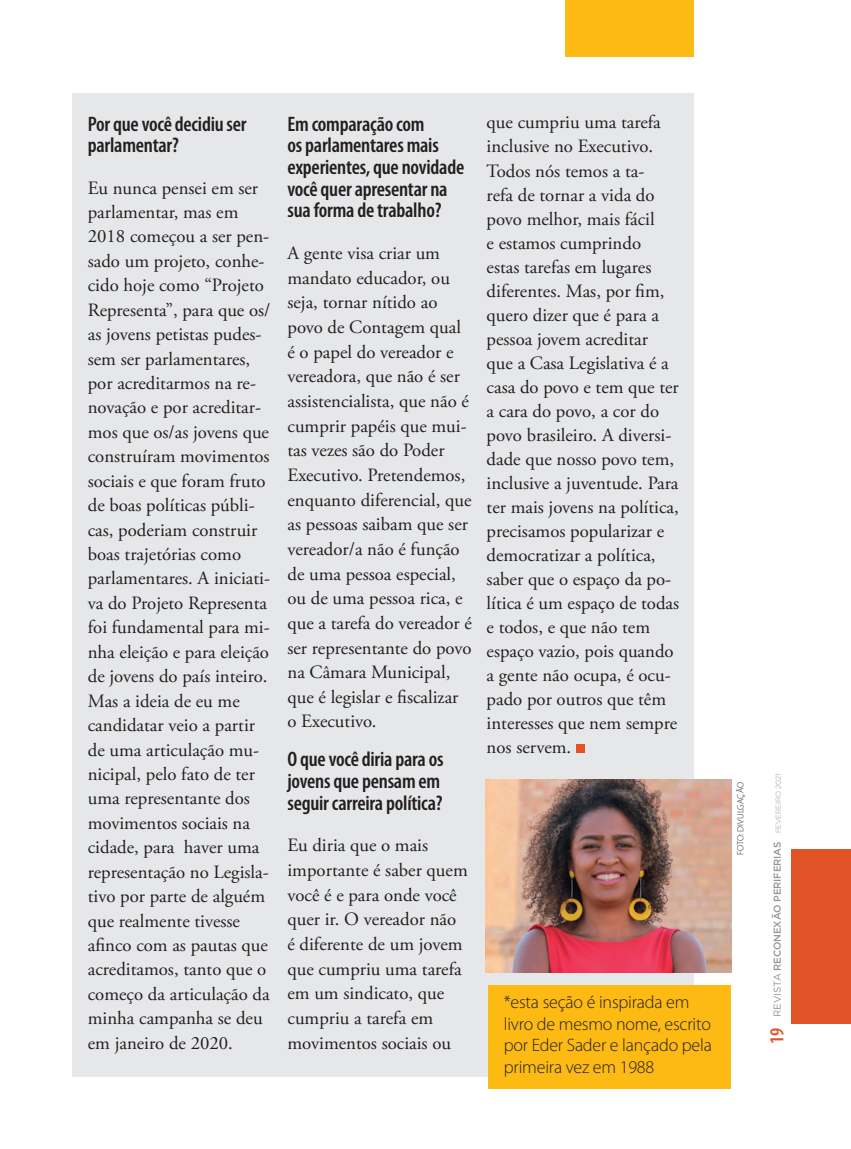
<style>
.page{position:relative;width:851px;height:1149px;background:#fff}
.page>*{position:absolute;margin:0;border:0;box-sizing:border-box;transform-origin:0 0}
.t1{font:600 condensed 21px/21.6px "Myriad Pro";letter-spacing:-.01em;color:#231f20}
.t2{font:18.75px/24.5px "Adobe Garamond Pro";color:#231f20}
.t3{font:300 18px/21.6px "Myriad Pro";letter-spacing:-.01em;color:#231f20}
.t4{font:500 9.9px "Gotham";letter-spacing:-.01em;color:#939598}
.t5{font:300 9px "Myriad Pro";letter-spacing:.01em;color:#231f20}
.s1{font-family:"Myriad Pro";font-weight:600;font-stretch:condensed;font-size:19.95px;color:#e15326}
.s2{font-weight:400}
.s3{font-weight:300;font-size:7.05px}
</style>
<div class="page">
<div style="left:72px;top:94px;width:621px;height:982px;background:#e6e7e9"></div>
<div style="left:564px;top:1px;width:129px;height:56px;background:#fcba13"></div>
<div style="left:791px;top:848px;width:59px;height:175px;background:#e15326"></div>
<div style="left:576px;top:744px;width:8px;height:8px;background:#e15326"></div>
<img style="left:485px;top:779px;width:246px;height:193px">
<div style="left:488px;top:984px;width:242px;height:103px;background:#fcba13"></div>
<p class="t1" style="left:88px;top:112px;width:160px">Por que você decidiu ser parlamentar?</p>
<p class="t2" style="left:88px;top:176px;width:184px">Eu nunca pensei em ser parlamentar, mas em<br>2018 começou a ser pen&shy;sado um projeto, conhe&shy;cido hoje como “Projeto<br>Representa”, para que os/ as jovens petistas pudes&shy;sem ser parlamentares, por acreditarmos na re&shy;novação e por acreditar&shy;mos que os/as jovens que construíram movimentos sociais e que foram fruto de boas políticas públi&shy;cas, poderiam construir boas trajetórias como parlamentares. A iniciati&shy;va do Projeto Representa foi fundamental para mi&shy;nha eleição e para eleição de jovens do país inteiro.<br>Mas a ideia de eu me candidatar veio a partir de uma articulação mu&shy;nicipal, pelo fato de ter uma representante dos movimentos sociais na cidade, para haver uma representação no Legisla&shy;tivo por parte de alguém que realmente tivesse afinco com as pautas que acreditamos, tanto que o começo da articulação da minha campanha se deu em janeiro de 2020.</p>
<p class="t1" style="left:287px;top:112px;width:178px">Em comparação com<br>os parlamentares mais experientes, que novidade você quer apresentar na sua forma de trabalho?</p>
<p class="t2" style="left:287px;top:241px;width:186px">A gente visa criar um mandato educador, ou seja, tornar nítido ao povo de Contagem qual é o papel do vereador e vereadora, que não é ser assistencialista, que não é cumprir papéis que mui&shy;tas vezes são do Poder<br>Executivo. Pretendemos, enquanto diferencial, que as pessoas saibam que ser vereador/a não é função de uma pessoa especial, ou de uma pessoa rica, e que a tarefa do vereador é ser representante do povo na Câmara Municipal, que é legislar e fiscalizar o Executivo.</p>
<p class="t1" style="left:287px;top:747px;width:158px">O que você diria para os jovens que pensam em seguir carreira política?</p>
<p class="t2" style="left:287px;top:833px;width:182px">Eu diria que o mais importante é saber quem você é e para onde você quer ir. O vereador não é diferente de um jovem que cumpriu uma tarefa em um sindicato, que cumpriu a tarefa em movimentos sociais ou</p>
<p class="t2" style="left:486px;top:111px;width:194px;line-height:24px">que cumpriu uma tarefa inclusive no Executivo.<br>Todos nós temos a ta-<br>refa de tornar a vida do povo melhor, mais fácil<br>e estamos cumprindo<br>estas tarefas em lugares diferentes. Mas, por fim, quero dizer que é para a pessoa jovem acreditar<br>que a Casa Legislativa é a casa do povo e tem que ter a cara do povo, a cor do povo brasileiro. A diversi&shy;dade que nosso povo tem, inclusive a juventude. Para ter mais jovens na política, precisamos popularizar e democratizar a política, saber que o espaço da po&shy;lítica é um espaço de todas e todos, e que não tem espaço vazio, pois quando a gente não ocupa, é ocu&shy;pado por outros que têm interesses que nem sempre nos servem.</p>
<p class="t3" style="left:503px;top:990px;width:210px">*esta seção é inspirada em livro de mesmo nome, escrito por Eder Sader e lançado pela primeira vez em 1988</p>
<p class="t5" style="left:735px;top:855px;width:75px;rotate:-90deg">FOTO: DIVULGAÇÃO</p>
<p class="t4" style="left:770px;top:1043px;width:272px;rotate:-90deg"><span class="s1">19</span> <span class="s2">REVISTA</span> RECONEXÃO PERIFERIAS <span class="s3">FEVEREIRO 2021</span></p>
</div>
